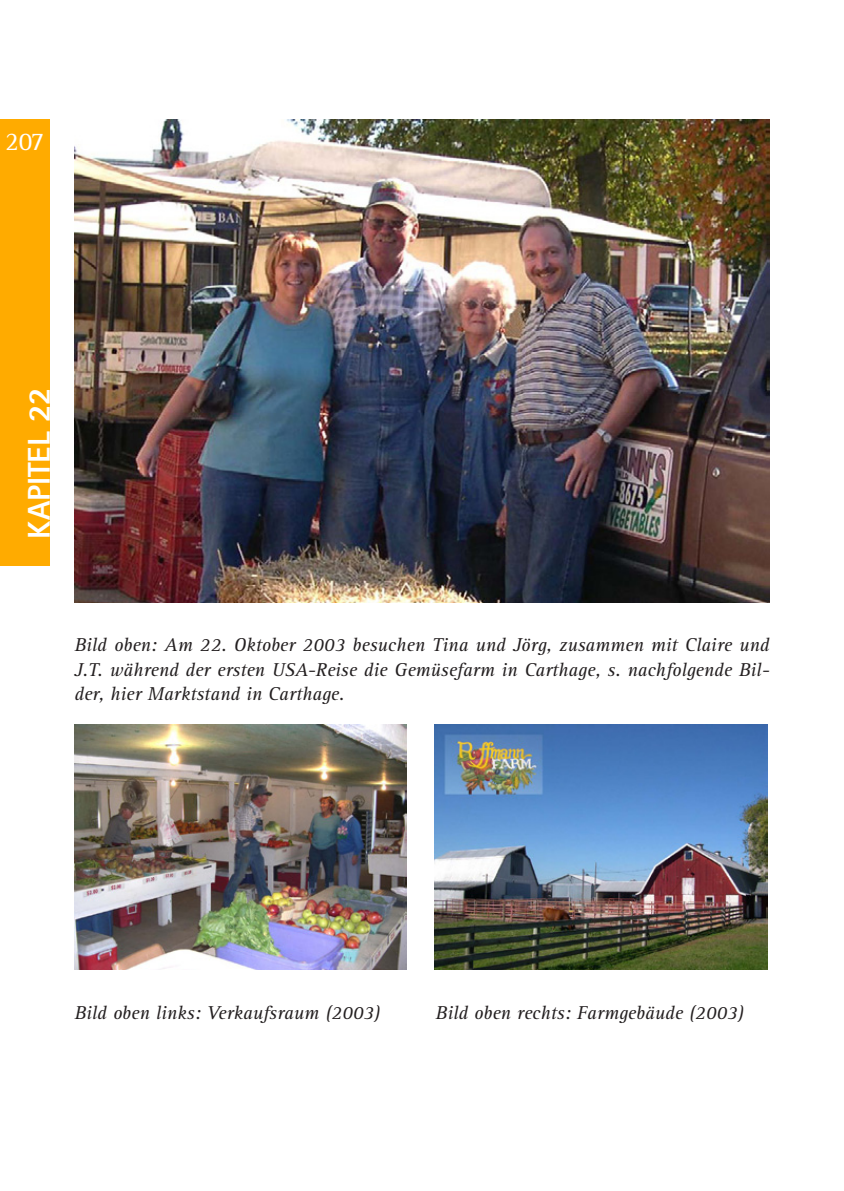
<style>
.page{position:relative;width:844px;height:1191px;background:#fff}
.page>*{position:absolute;margin:0;border:0;box-sizing:border-box;transform-origin:0 0}
.Kapitel{font:800 31.5px "Rotis Sans Serif Std";color:#fff}
.t1{font:26.25px "Rotis Serif Std";color:#fff}
.Fließtext{font:italic 19.25px/24.5px "Rotis Serif Std";color:#231f20;text-align:justify}
</style>
<div class="page">
<div style="left:0;top:119px;width:50px;height:446px;background:#ffab00"></div>
<img style="left:74px;top:119px;width:695px;height:483px">
<img style="left:74px;top:725px;width:332px;height:245px">
<img style="left:435px;top:725px;width:332px;height:245px">
<h2 class="t1" style="left:5px;top:126px;width:41px">207</h2>
<p class="Kapitel" style="left:19px;top:538px;width:153px;rotate:-90deg">KAPITEL 22</p>
<p class="Fließtext" style="left:74px;top:633px;width:696px">Bild oben: Am 22. Oktober 2003 besuchen Tina und Jörg, zusammen mit Claire und J.T. während der ersten USA-Reise die Gemüsefarm in Carthage, s. nachfolgende Bil&shy;der, hier Marktstand in Carthage.</p>
<p class="Fließtext" style="left:74px;top:1001px;width:307px">Bild oben links: Verkaufsraum (2003)</p>
<p class="Fließtext" style="left:435px;top:1001px;width:310px">Bild oben rechts: Farmgebäude (2003)</p>
</div>
